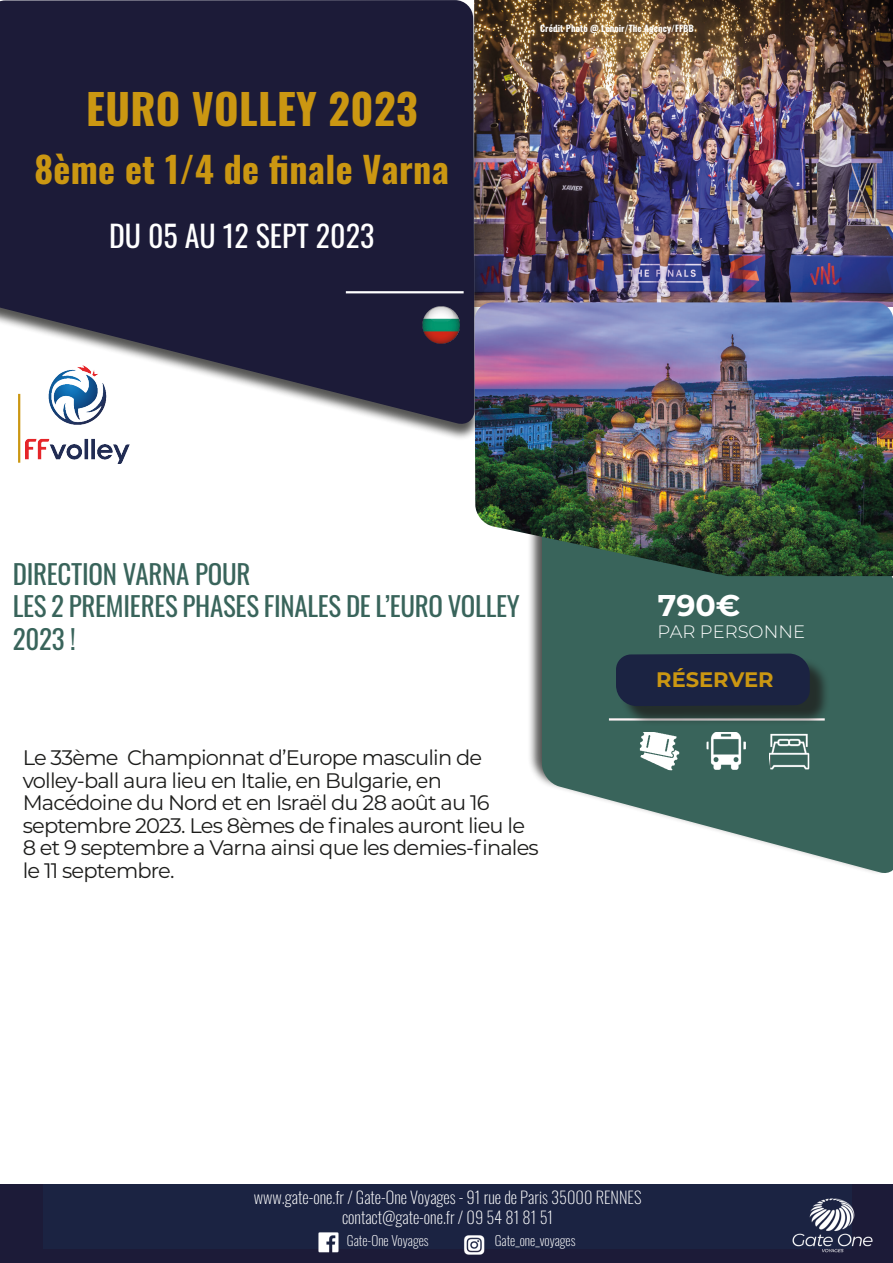
<style>
.page{position:relative;width:893px;height:1263px;background:#fff}
.page>*{position:absolute;margin:0;border:0;box-sizing:border-box;transform-origin:0 0}
.t1{font:700 42px "Oswald";letter-spacing:.01em;color:#cb9712}
.t2{font:700 36px "Oswald";letter-spacing:.01em;color:#cb9712}
.t3{font:30px "Oswald";color:#fff}
.t4{font:700 30px "Montserrat";color:#fff}
.t5{font:27px/32.4px "Oswald";letter-spacing:-.01em;color:#39645b}
.t6{font:21px/22.5px "Montserrat";letter-spacing:-.04em;color:#1d1d1b}
.t7{font:700 21px "Montserrat";color:#cb9712}
.t8{font:300 18px "Montserrat";color:#fff}
.t9{font:200 16.5px "Oswald";color:#fff}
.t10{font:200 13.5px "Oswald";color:#fff}
.t11{font:700 9px "Oswald";letter-spacing:.01em;color:#fff}
</style>
<div class="page">
<img style="left:483px;top:0;width:410px;height:302px">
<div style="left:0;top:0;width:483px;height:440px;background:#1d1d1b;opacity:.75"></div>
<svg style="left:0;top:0;width:475px;height:426px;background:#31304a"></svg>
<div style="left:527px;top:459px;width:366px;height:416px;background:#1d1d1b;opacity:.75"></div>
<svg style="left:542px;top:576px;width:351px;height:299px;fill:#39645b"></svg>
<hr style="left:346px;top:291px;width:118px;height:2px;background:#fff">
<hr style="left:609px;top:718px;width:216px;height:2px;background:#fef3f5">
<img style="left:706px;top:732px;width:40px;height:38px">
<img style="left:640px;top:732px;width:39px;height:38px">
<img style="left:769px;top:733px;width:40px;height:37px">
<div style="left:0;top:1184px;width:893px;height:79px;background:#1c1b38"></div>
<div style="left:44px;top:1184px;width:808px;height:65px;background:#1b2342"></div>
<img style="left:792px;top:1198px;width:81px;height:55px">
<hr style="left:18px;top:394px;width:2px;height:69px;background:#cb9712">
<div style="left:620px;top:657px;width:210px;height:69px;background:#1d1d1b;opacity:.75"></div>
<svg style="left:613px;top:651px;width:200px;height:57px;background:#1e2943"></svg>
<img style="left:464px;top:1235px;width:21px;height:20px">
<img style="left:318px;top:1232px;width:21px;height:20px">
<img style="left:422px;top:306px;width:38px;height:38px;border-radius:19px">
<img style="left:475px;top:302px;width:418px;height:274px">
<img style="left:26px;top:365px;width:103px;height:99px">
<p class="t1" style="left:86px;top:87px;width:333px">EURO VOLLEY 2023</p>
<p class="t2" style="left:34px;top:150px;width:416px">8ème et 1/4 de finale Varna</p>
<p class="t3" style="left:109px;top:209px;width:267px">DU 05 AU 12 SEPT 2023</p>
<p class="t11" style="left:540px;top:24px;width:155px">Crédit Photo @ Lenoir/The Agency/FFBB</p>
<p class="t5" style="left:13px;top:555px;width:239px">DIRECTION VARNA POUR</p>
<p class="t5" style="left:13px;top:588px;width:509px">LES 2 PREMIERES PHASES FINALES DE L’EURO VOLLEY<br>2023 !</p>
<p class="t4" style="left:658px;top:584px;width:84px">790€</p>
<p class="t8" style="left:658px;top:619px;width:149px">PAR PERSONNE</p>
<p class="t7" style="left:656px;top:665px;width:119px">RÉSERVER</p>
<p class="t6" style="left:23px;top:745px;width:461px">Le 33ème Championnat d’Europe masculin de</p>
<p class="t6" style="left:23px;top:768px;width:421px">volley-ball aura lieu en Italie, en Bulgarie, en</p>
<p class="t6" style="left:23px;top:790px;width:468px">Macédoine du Nord et en Israël du 28 août au 16</p>
<p class="t6" style="left:23px;top:813px;width:518px">septembre 2023. Les 8èmes de finales auront lieu le<br>8 et 9 septembre a Varna ainsi que les demies-finales le 11 septembre.</p>
<p class="t9" style="left:254px;top:1183px;width:389px">www.gate-one.fr / Gate-One Voyages - 91 rue de Paris 35000 RENNES</p>
<p class="t9" style="left:342px;top:1202px;width:213px">contact@gate-one.fr / 09 54 81 81 51</p>
<p class="t10" style="left:347px;top:1229px;width:83px">Gate-One Voyages</p>
<p class="t10" style="left:495px;top:1228px;width:82px">Gate_one_voyages</p>
</div>
